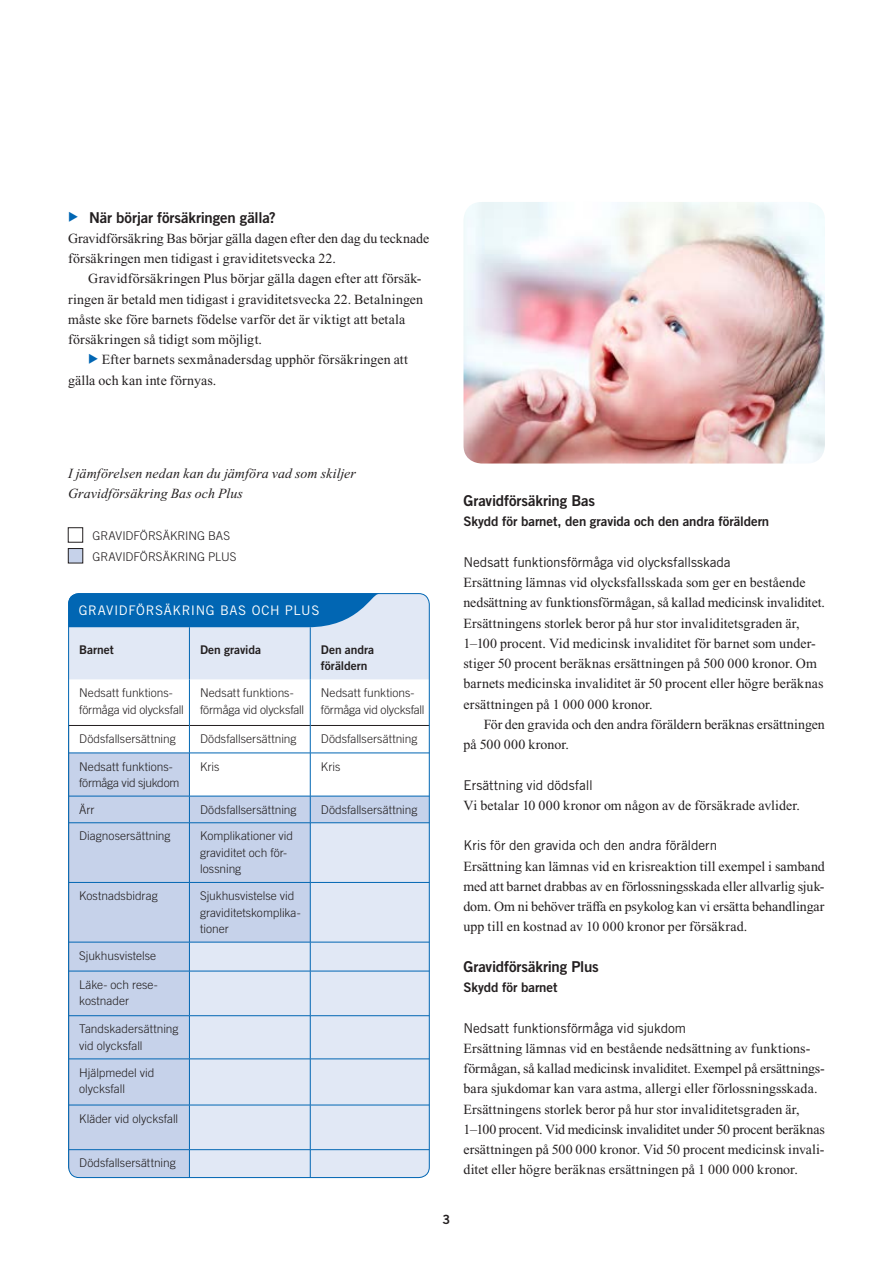
<style>
.page{position:relative;width:893px;height:1263px;background:#fff}
.page>*{position:absolute;margin:0;border:0;box-sizing:border-box;transform-origin:0 0}
.t1{font:15px "Trade Gothic LT Std Bd 2";letter-spacing:-.01em;color:#231f20}
.t2{font:13.95px/20.2px "Times New Roman PS Std";letter-spacing:.005em;color:#231f20}
.t3{font:italic 13.95px/20.2px "Times New Roman PS Std";letter-spacing:.005em;color:#231f20}
.t4{font:13.5px "Trade Gothic LT Std";letter-spacing:-.005em;color:#231f20}
.t5{font:13.2px "Trade Gothic LT Std Bd 2";letter-spacing:-.005em;color:#231f20}
.t6{font:13.2px "Trade Gothic LT Std";letter-spacing:.045em;color:#fff}
.t7{font:12.75px "Trade Gothic LT Std Bd 2";color:#231f20}
.t8{font:300 12px/16.5px "Trade Gothic LT Std";color:#231f20}
.t9{font:12px/16.5px "Trade Gothic LT Std Bd 2";color:#231f20}
.s1{color:#0166b3}
</style>
<div class="page">
<img style="left:463px;top:202px;width:362px;height:261px">
<div style="left:70px;top:627px;width:358px;height:52px;background:#e1e8f5"></div>
<svg style="left:70px;top:823px;width:358px;height:354px;background:#d2dcef"></svg>
<hr style="left:69px;top:882px;width:120px;height:1px;background:#0166b3">
<hr style="left:189px;top:882px;width:121px;height:1px;background:#0166b3">
<hr style="left:310px;top:882px;width:119px;height:1px;background:#0166b3">
<hr style="left:69px;top:942px;width:120px;height:1px;background:#0166b3">
<hr style="left:189px;top:942px;width:121px;height:1px;background:#0166b3">
<hr style="left:310px;top:942px;width:119px;height:1px;background:#0166b3">
<hr style="left:69px;top:971px;width:120px;height:1px;background:#0166b3">
<hr style="left:189px;top:971px;width:121px;height:1px;background:#0166b3">
<hr style="left:310px;top:971px;width:119px;height:1px;background:#0166b3">
<hr style="left:69px;top:1015px;width:120px;height:1px;background:#0166b3">
<hr style="left:189px;top:1015px;width:121px;height:1px;background:#0166b3">
<hr style="left:310px;top:1015px;width:119px;height:1px;background:#0166b3">
<hr style="left:69px;top:1059px;width:120px;height:1px;background:#0166b3">
<hr style="left:189px;top:1059px;width:121px;height:1px;background:#0166b3">
<hr style="left:310px;top:1059px;width:119px;height:1px;background:#0166b3">
<hr style="left:69px;top:1105px;width:120px;height:1px;background:#0166b3">
<hr style="left:189px;top:1105px;width:121px;height:1px;background:#0166b3">
<hr style="left:310px;top:1105px;width:119px;height:1px;background:#0166b3">
<hr style="left:69px;top:1149px;width:120px;height:1px;background:#0166b3">
<hr style="left:189px;top:1149px;width:121px;height:1px;background:#0166b3">
<hr style="left:310px;top:1149px;width:119px;height:1px;background:#0166b3">
<hr style="left:189px;top:627px;width:1px;height:52px;background:#0166b3">
<hr style="left:310px;top:627px;width:1px;height:52px;background:#0166b3">
<svg style="left:70px;top:679px;width:358px;height:144px"></svg>
<hr style="left:189px;top:823px;width:1px;height:59px;background:#0166b3">
<hr style="left:310px;top:823px;width:1px;height:59px;background:#0166b3">
<hr style="left:189px;top:883px;width:1px;height:59px;background:#0166b3">
<hr style="left:310px;top:883px;width:1px;height:59px;background:#0166b3">
<svg style="left:189px;top:942px;width:1px;height:29px"></svg>
<svg style="left:310px;top:942px;width:1px;height:29px"></svg>
<hr style="left:189px;top:971px;width:1px;height:44px;background:#0166b3">
<hr style="left:310px;top:971px;width:1px;height:44px;background:#0166b3">
<hr style="left:189px;top:1016px;width:1px;height:43px;background:#0166b3">
<hr style="left:310px;top:1016px;width:1px;height:43px;background:#0166b3">
<hr style="left:189px;top:1059px;width:1px;height:46px;background:#0166b3">
<hr style="left:310px;top:1059px;width:1px;height:46px;background:#0166b3">
<hr style="left:189px;top:1105px;width:1px;height:44px;background:#0166b3">
<hr style="left:310px;top:1105px;width:1px;height:44px;background:#0166b3">
<svg style="left:189px;top:1150px;width:1px;height:26px"></svg>
<svg style="left:310px;top:1150px;width:1px;height:26px"></svg>
<svg style="left:68px;top:593px;width:311px;height:34px;background:#116fb7"></svg>
<div style="left:68px;top:527px;width:15px;height:15px;border:1px solid #231f20"></div>
<div style="left:68px;top:548px;width:15px;height:15px;background:#c6d2ea"></div>
<div style="left:68px;top:548px;width:15px;height:15px;border:1px solid #231f20"></div>
<p class="t1" style="left:68px;top:208px;width:209px"><span class="s1">◆</span> När börjar försäkringen gälla?</p>
<p class="t2" style="left:68px;top:229px;width:363px">Gravidförsäkring Bas börjar gälla dagen efter den dag du tecknade försäkringen men tidigast i graviditetsvecka 22.</p>
<p class="t2" style="left:68px;top:269px;width:357px;text-indent:20px">Gravidförsäkringen Plus börjar gälla dagen efter att försäk&shy;ringen är betald men tidigast i graviditetsvecka 22. Betalningen måste ske före barnets födelse varför det är viktigt att betala försäkringen så tidigt som möjligt.</p>
<p class="t2" style="left:68px;top:350px;width:342px;text-indent:20px"><span class="s1">◆</span> Efter barnets sexmånadersdag upphör försäkringen att gälla och kan inte förnyas.</p>
<p class="t3" style="left:68px;top:464px;width:289px">I jämförelsen nedan kan du jämföra vad som skiljer<br>Gravidförsäkring Bas och Plus</p>
<p class="t8" style="left:93px;top:525px;width:145px;line-height:21px">GRAVIDFÖRSÄKRING BAS<br>GRAVIDFÖRSÄKRING PLUS</p>
<p class="t6" style="left:79px;top:602px;width:242px">GRAVIDFÖRSÄKRING BAS OCH PLUS</p>
<p class="t9" style="left:79px;top:641px;width:36px">Barnet</p>
<p class="t9" style="left:200px;top:641px;width:63px">Den gravida</p>
<p class="t9" style="left:321px;top:641px;width:55px">Den andra föräldern</p>
<p class="t8" style="left:79px;top:684px;width:106px">Nedsatt funktions&shy;förmåga vid olycksfall</p>
<p class="t8" style="left:200px;top:684px;width:106px">Nedsatt funktions&shy;förmåga vid olycksfall</p>
<p class="t8" style="left:321px;top:684px;width:105px">Nedsatt funktions&shy;förmåga vid olycksfall</p>
<p class="t8" style="left:79px;top:730px;width:98px">Dödsfallsersättning</p>
<p class="t8" style="left:200px;top:730px;width:98px">Dödsfallsersättning</p>
<p class="t8" style="left:321px;top:730px;width:98px">Dödsfallsersättning</p>
<p class="t8" style="left:79px;top:758px;width:102px">Nedsatt funktions&shy;förmåga vid sjukdom</p>
<p class="t8" style="left:200px;top:758px;width:21px">Kris</p>
<p class="t8" style="left:321px;top:758px;width:21px">Kris</p>
<p class="t8" style="left:79px;top:801px;width:17px">Ärr</p>
<p class="t8" style="left:200px;top:801px;width:98px">Dödsfallsersättning</p>
<p class="t8" style="left:321px;top:801px;width:98px">Dödsfallsersättning</p>
<p class="t8" style="left:79px;top:828px;width:93px">Diagnosersättning</p>
<p class="t8" style="left:200px;top:828px;width:95px">Komplikationer vid graviditet och för&shy;lossning</p>
<p class="t8" style="left:79px;top:887px;width:80px">Kostnadsbidrag</p>
<p class="t8" style="left:200px;top:887px;width:102px">Sjukhusvistelse vid graviditetskomplika&shy;tioner</p>
<p class="t8" style="left:79px;top:947px;width:78px">Sjukhusvistelse</p>
<p class="t8" style="left:79px;top:976px;width:79px">Läke- och rese&shy;kostnader</p>
<p class="t8" style="left:79px;top:1021px;width:101px">Tandskadersättning vid olycksfall</p>
<p class="t8" style="left:79px;top:1064px;width:77px">Hjälpmedel vid olycksfall</p>
<p class="t8" style="left:79px;top:1110px;width:101px">Kläder vid olycksfall</p>
<p class="t8" style="left:79px;top:1154px;width:98px">Dödsfallsersättning</p>
<p class="t1" style="left:463px;top:491px;width:133px">Gravidförsäkring Bas</p>
<p class="t5" style="left:463px;top:513px;width:307px">Skydd för barnet, den gravida och den andra föräldern</p>
<p class="t4" style="left:463px;top:554px;width:269px">Nedsatt funktionsförmåga vid olycksfallsskada</p>
<p class="t2" style="left:463px;top:573px;width:363px">Ersättning lämnas vid olycksfallsskada som ger en bestående nedsättning av funktionsförmågan, så kallad medicinsk invaliditet.<br>Ersättningens storlek beror på hur stor invaliditetsgraden är, 1–100 procent. Vid medicinsk invaliditet för barnet som under&shy;stiger 50 procent beräknas ersättningen på 500 000 kronor. Om barnets medicinska invaliditet är 50 procent eller högre beräknas ersättningen på 1 000 000 kronor.</p>
<p class="t2" style="left:463px;top:715px;width:363px;text-indent:20px">För den gravida och den andra föräldern beräknas ersättningen på 500 000 kronor.</p>
<p class="t4" style="left:463px;top:777px;width:131px">Ersättning vid dödsfall</p>
<p class="t2" style="left:463px;top:796px;width:338px">Vi betalar 10 000 kronor om någon av de försäkrade avlider.</p>
<p class="t4" style="left:463px;top:837px;width:255px">Kris för den gravida och den andra föräldern</p>
<p class="t2" style="left:463px;top:856px;width:363px;text-align:justify">Ersättning kan lämnas vid en krisreaktion till exempel i samband med att barnet drabbas av en förlossningsskada eller allvarlig sjuk&shy;dom. Om ni behöver träffa en psykolog kan vi ersätta behandlingar upp till en kostnad av 10 000 kronor per försäkrad.</p>
<p class="t1" style="left:463px;top:957px;width:137px">Gravidförsäkring Plus</p>
<p class="t5" style="left:463px;top:979px;width:96px">Skydd för barnet</p>
<p class="t4" style="left:463px;top:1020px;width:224px">Nedsatt funktionsförmåga vid sjukdom</p>
<p class="t2" style="left:463px;top:1039px;width:363px">Ersättning lämnas vid en bestående nedsättning av funktions&shy;förmågan, så kallad medicinsk invaliditet. Exempel på ersättnings&shy;bara sjukdomar kan vara astma, allergi eller förlossningsskada.<br>Ersättningens storlek beror på hur stor invaliditetsgraden är, 1–100 procent. Vid medicinsk invaliditet under 50 procent beräknas ersättningen på 500 000 kronor. Vid 50 procent medicinsk invali&shy;ditet eller högre beräknas ersättningen på 1 000 000 kronor.</p>
<p class="t7" style="left:443px;top:1212px;width:9px">3</p>
</div>
